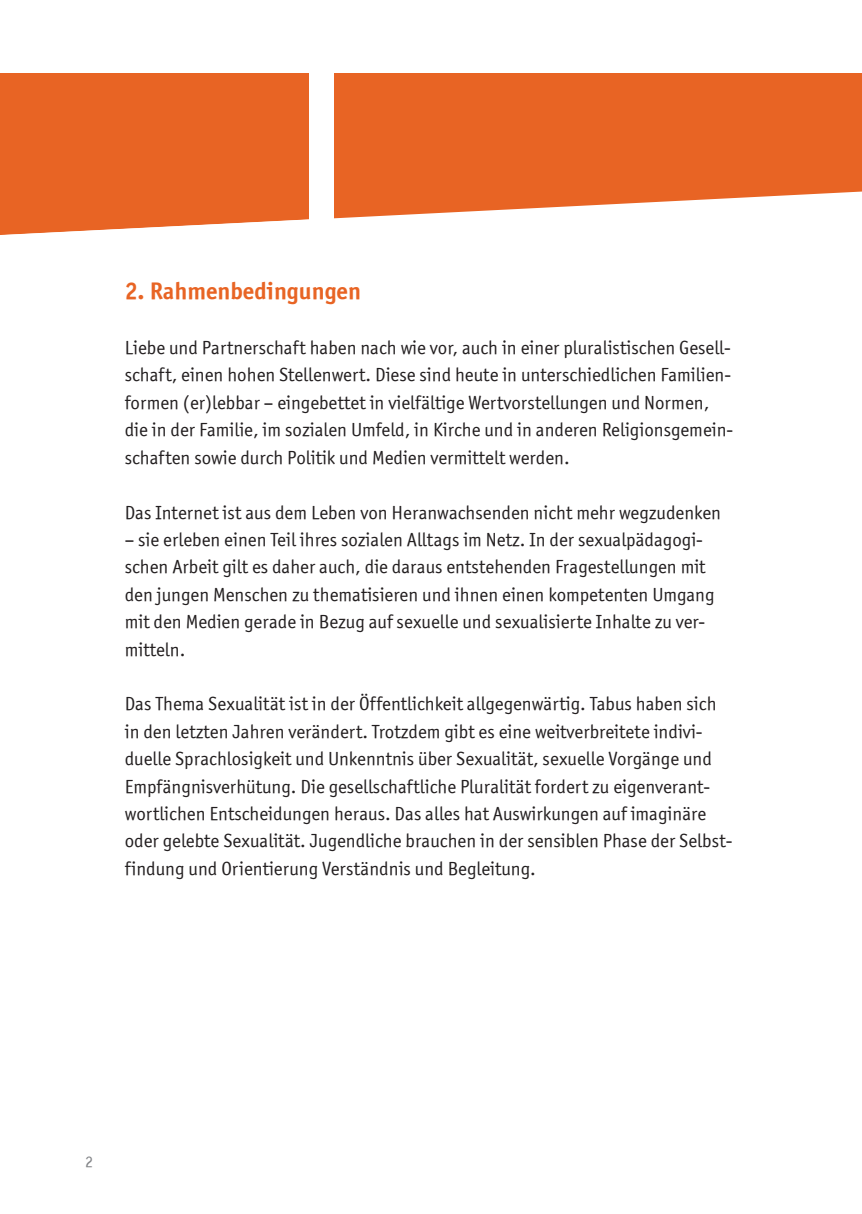
<style>
.page{position:relative;width:862px;height:1214px;background:#fff}
.page>*{position:absolute;margin:0;border:0;box-sizing:border-box;transform-origin:0 0}
.t1{font:24px "Officina Sans ITCTT Bold";color:#e86424}
.t2{font:19px/27.4px "Officina Sans ITCTT Book";color:#231f20}
.t3{font:16px "Officina Sans ITCTT Book";color:#828487}
</style>
<div class="page">
<div style="left:0;top:74px;width:308px;height:195px;background:#e86424"></div>
<div style="left:335px;top:74px;width:527px;height:195px;background:#e86424"></div>
<svg style="left:0;top:153px;width:862px;height:116px"></svg>
<p class="t1" style="left:125px;top:276px;width:238px">2. Rahmenbedingungen</p>
<p class="t2" style="left:125px;top:334px;width:610px">Liebe und Partnerschaft haben nach wie vor, auch in einer pluralistischen Gesell&shy;schaft, einen hohen Stellenwert. Diese sind heute in unterschiedlichen Familien&shy;formen (er)lebbar – eingebettet in vielfältige Wertvorstellungen und Normen, die in der Familie, im sozialen Umfeld, in Kirche und in anderen Religionsgemein&shy;schaften sowie durch Politik und Medien vermittelt werden.</p>
<p class="t2" style="left:125px;top:498px;width:598px">Das Internet ist aus dem Leben von Heranwachsenden nicht mehr wegzudenken</p>
<p class="t2" style="left:125px;top:525px;width:591px">– sie erleben einen Teil ihres sozialen Alltags im Netz. In der sexualpädagogi&shy;schen Arbeit gilt es daher auch, die daraus entstehenden Fragestellungen mit den jungen Menschen zu thematisieren und ihnen einen kompetenten Umgang mit den Medien gerade in Bezug auf sexuelle und sexualisierte Inhalte zu ver&shy;mitteln.</p>
<p class="t2" style="left:125px;top:690px;width:609px">Das Thema Sexualität ist in der Öffentlichkeit allgegenwärtig. Tabus haben sich in den letzten Jahren verändert. Trotzdem gibt es eine weitverbreitete indivi&shy;duelle Sprachlosigkeit und Unkenntnis über Sexualität, sexuelle Vorgänge und Empfängnisverhütung. Die gesellschaftliche Pluralität fordert zu eigenverant&shy;wortlichen Entscheidungen heraus. Das alles hat Auswirkungen auf imaginäre oder gelebte Sexualität. Jugendliche brauchen in der sensiblen Phase der Selbst&shy;findung und Orientierung Verständnis und Begleitung.</p>
<p class="t3" style="left:85px;top:1152px;width:9px">2</p>
</div>
